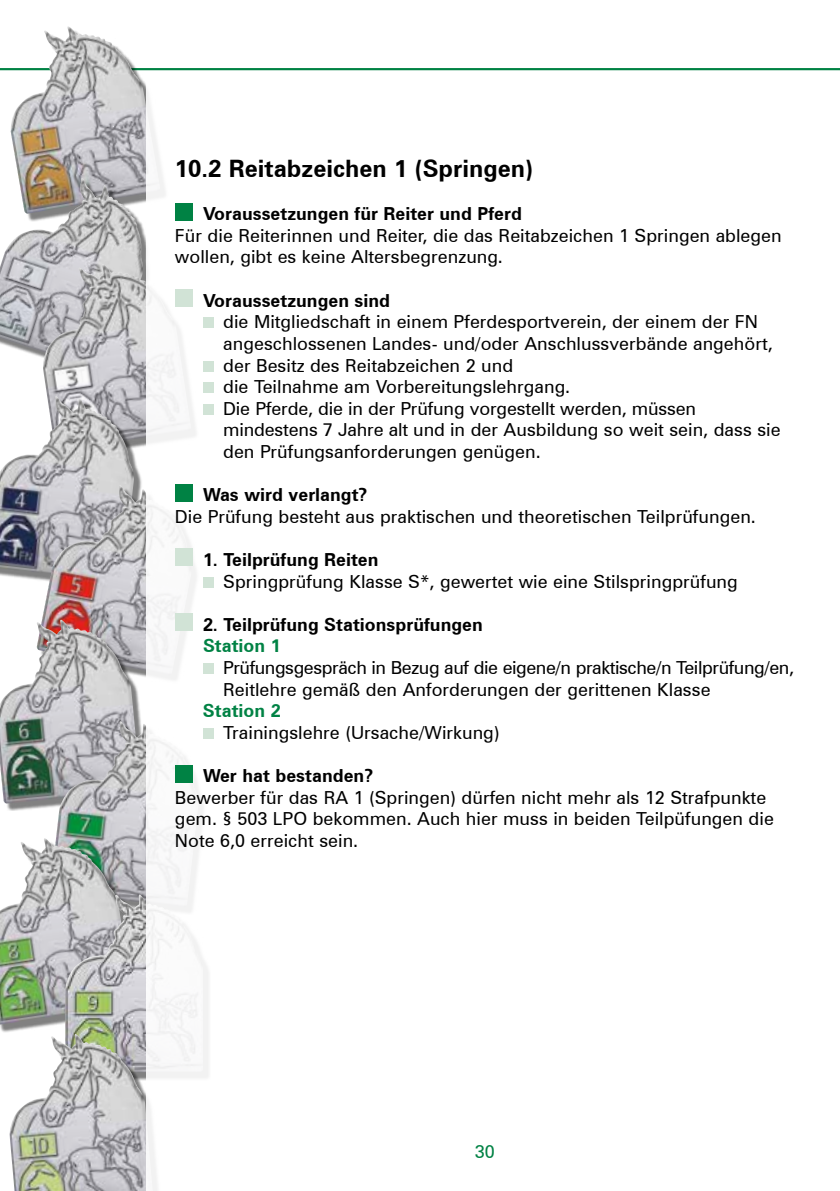
<style>
.page{position:relative;width:840px;height:1191px;background:#fff}
.page>*{position:absolute;margin:0;border:0;box-sizing:border-box;transform-origin:0 0}
.t1{font:700 24px "Zurich BT";color:#000}
.t2{font:18px/21.6px "Zurich BT";color:#000}
.t3{font:700 18px "Zurich BT";color:#000}
.t4{font:18px/21.6px "Zurich BT";letter-spacing:-.025em;color:#000}
.t5{font:700 18px "Zurich BT";color:#008244}
.t6{font:18px "Zurich BT";color:#008244}
</style>
<div class="page">
<hr style="left:0;top:68px;width:839px;height:2px;background:#008244">
<img style="left:11px;top:26px;width:149px;height:155px">
<img style="left:0;top:178px;width:143px;height:180px">
<img style="left:43px;top:264px;width:103px;height:183px">
<div style="left:0;top:399px;width:142px;height:191px;background:#000;opacity:.5"></div>
<img style="left:0;top:396px;width:134px;height:186px">
<img style="left:37px;top:485px;width:109px;height:138px">
<div style="left:0;top:623px;width:149px;height:188px;background:#000;opacity:.5"></div>
<img style="left:0;top:619px;width:141px;height:184px">
<img style="left:50px;top:721px;width:96px;height:173px">
<div style="left:0;top:841px;width:141px;height:192px;background:#000;opacity:.5"></div>
<img style="left:0;top:838px;width:133px;height:186px">
<img style="left:65px;top:894px;width:81px;height:140px">
<img style="left:9px;top:1034px;width:137px;height:157px">
<div style="left:146px;top:73px;width:693px;height:1118px;background:#fff"></div>
<div style="left:175px;top:203px;width:17px;height:17px;background:#008244"></div>
<div style="left:175px;top:290px;width:17px;height:17px;background:#d1e3d6"></div>
<div style="left:203px;top:317px;width:11px;height:11px;background:#d1e3d6"></div>
<div style="left:203px;top:361px;width:11px;height:10px;background:#d1e3d6"></div>
<div style="left:203px;top:382px;width:11px;height:11px;background:#d1e3d6"></div>
<div style="left:203px;top:404px;width:11px;height:11px;background:#d1e3d6"></div>
<div style="left:175px;top:484px;width:17px;height:17px;background:#008244"></div>
<div style="left:175px;top:549px;width:17px;height:17px;background:#d1e3d6"></div>
<div style="left:203px;top:577px;width:11px;height:10px;background:#d1e3d6"></div>
<div style="left:175px;top:614px;width:17px;height:17px;background:#d1e3d6"></div>
<div style="left:203px;top:663px;width:11px;height:11px;background:#d1e3d6"></div>
<div style="left:203px;top:728px;width:11px;height:11px;background:#d1e3d6"></div>
<div style="left:175px;top:765px;width:17px;height:17px;background:#008244"></div>
<h1 class="t1" style="left:175px;top:154px;width:359px">10.2 Reitabzeichen 1 (Springen)</h1>
<p class="t3" style="left:203px;top:203px;width:320px">Voraussetzungen für Reiter und Pferd</p>
<p class="t2" style="left:175px;top:224px;width:608px">Für die Reiterinnen und Reiter, die das Reitabzeichen 1 Springen ablegen wollen, gibt es keine Altersbegrenzung.</p>
<p class="t3" style="left:203px;top:289px;width:188px">Voraussetzungen sind</p>
<p class="t2" style="left:223px;top:311px;width:558px">die Mitgliedschaft in einem Pferdesportverein, der einem der FN angeschlossenen Landes- und/oder Anschlussverbände angehört, der Besitz des Reitabzeichen 2 und<br>die Teilnahme am Vorbereitungslehrgang.<br>Die Pferde, die in der Prüfung vorgestellt werden, müssen mindestens 7 Jahre alt und in der Ausbildung so weit sein, dass sie den Prüfungsanforderungen genügen.</p>
<p class="t3" style="left:203px;top:484px;width:166px">Was wird verlangt?</p>
<p class="t2" style="left:175px;top:505px;width:582px">Die Prüfung besteht aus praktischen und theoretischen Teilprüfungen.</p>
<p class="t3" style="left:203px;top:548px;width:177px">1. Teilprüfung Reiten</p>
<p class="t2" style="left:223px;top:570px;width:516px">Springprüfung Klasse S*, gewertet wie eine Stilspringprüfung</p>
<p class="t3" style="left:203px;top:613px;width:281px">2. Teilprüfung Stationsprüfungen</p>
<p class="t5" style="left:203px;top:635px;width:79px">Station 1</p>
<p class="t4" style="left:223px;top:656px;width:572px">Prüfungsgespräch in Bezug auf die eigene/n praktische/n Teilprüfung/en,<br>Reitlehre gemäß den Anforderungen der gerittenen Klasse</p>
<p class="t5" style="left:203px;top:700px;width:79px">Station 2</p>
<p class="t2" style="left:223px;top:721px;width:278px">Trainingslehre (Ursache/Wirkung)</p>
<p class="t3" style="left:203px;top:764px;width:172px">Wer hat bestanden?</p>
<p class="t2" style="left:175px;top:786px;width:600px">Bewerber für das RA 1 (Springen) dürfen nicht mehr als 12 Strafpunkte gem. § 503 LPO bekommen. Auch hier muss in beiden Teilpüfungen die<br>Note 6,0 erreicht sein.</p>
<p class="t6" style="left:474px;top:1140px;width:21px">30</p>
</div>
